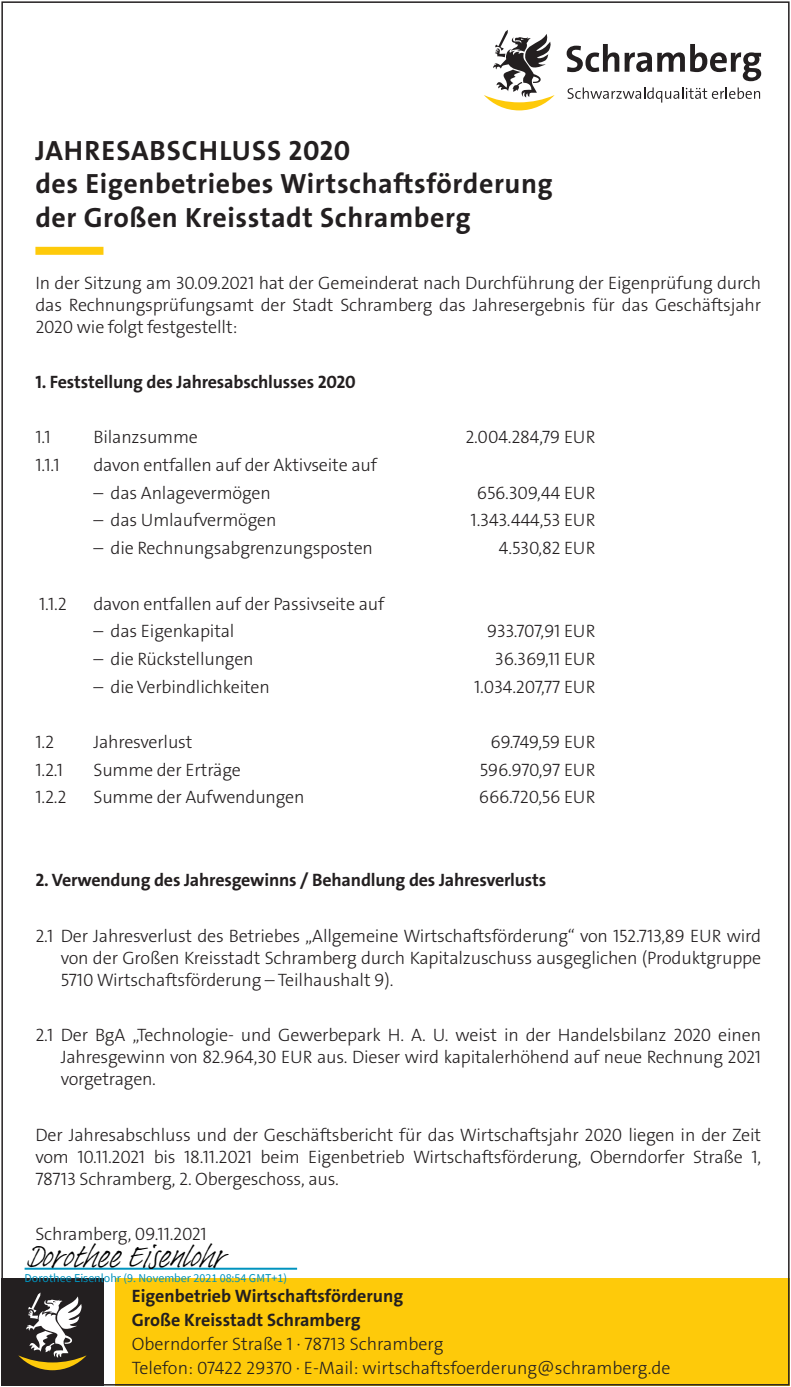
<style>
.page{position:relative;width:791px;height:1387px;background:#fff}
.page>*{position:absolute;margin:0;border:0;box-sizing:border-box;transform-origin:0 0}
.t1{font:italic 32px "Adobe Hand A";color:#000}
.t2{font:28px/33.6px "The Sans LP7 Bld";letter-spacing:.02em;color:#231f20}
.t3{font:18px/22px "The Sans LP3 Lig";letter-spacing:-.01em;color:#231f20;text-align:justify}
.t4{font:18px/24px "The Sans LP7 Bld";letter-spacing:-.01em;color:#231f20}
.t5{font:12px "Source Sans Pro";color:#0093be}
</style>
<div class="page">
<div style="left:1px;top:1277px;width:102px;height:108px;background:#231f20"></div>
<svg style="left:18px;top:1292px;width:69px;height:77px"></svg>
<div style="left:115px;top:1277px;width:674px;height:108px;background:#feca0a"></div>
<svg style="left:484px;top:30px;width:71px;height:80px"></svg>
<svg style="left:567px;top:87px;width:193px;height:16px"></svg>
<svg style="left:567px;top:44px;width:52px;height:28px"></svg>
<svg style="left:625px;top:44px;width:136px;height:37px"></svg>
<div style="left:35px;top:247px;width:68px;height:8px;background:#feca0a"></div>
<hr style="left:25px;top:1267px;width:272px;height:2px;background:#0093be">
<h2 class="t2" style="left:35px;top:134px;width:519px">JAHRESABSCHLUSS 2020<br>des Eigenbetriebes Wirtschaftsförderung der Großen Kreisstadt Schramberg</h2>
<p class="t3" style="left:35px;top:272px;width:727px">In der Sitzung am 30.09.2021 hat der Gemeinderat nach Durchführung der Eigenprüfung durch das Rechnungsprüfungsamt der Stadt Schramberg das Jahresergebnis für das Geschäftsjahr 2020 wie folgt festgestellt:</p>
<p class="t4" style="left:35px;top:370px;width:322px">1. Feststellung des Jahresabschlusses 2020</p>
<p class="t3" style="left:35px;top:426px;width:17px">1.1</p>
<p class="t3" style="left:93px;top:426px;width:106px">Bilanzsumme</p>
<p class="t3" style="left:465px;top:426px;width:132px">2.004.284,79 EUR</p>
<p class="t3" style="left:35px;top:454px;width:26px">1.1.1</p>
<p class="t3" style="left:93px;top:454px;width:285px">davon entfallen auf der Aktivseite auf</p>
<p class="t3" style="left:93px;top:482px;width:179px">– das Anlagevermögen</p>
<p class="t3" style="left:477px;top:482px;width:120px">656.309,44 EUR</p>
<p class="t3" style="left:93px;top:509px;width:184px">– das Umlaufvermögen</p>
<p class="t3" style="left:471px;top:509px;width:126px">1.343.444,53 EUR</p>
<p class="t3" style="left:93px;top:537px;width:281px">– die Rechnungsabgrenzungsposten</p>
<p class="t3" style="left:499px;top:537px;width:98px">4.530,82 EUR</p>
<p class="t3" style="left:39px;top:592px;width:29px">1.1.2</p>
<p class="t3" style="left:93px;top:592px;width:292px">davon entfallen auf der Passivseite auf</p>
<p class="t3" style="left:93px;top:620px;width:143px">– das Eigenkapital</p>
<p class="t3" style="left:487px;top:620px;width:110px">933.707,91 EUR</p>
<p class="t3" style="left:93px;top:648px;width:162px">– die Rückstellungen</p>
<p class="t3" style="left:495px;top:648px;width:102px">36.369,11 EUR</p>
<p class="t3" style="left:93px;top:675px;width:178px">– die Verbindlichkeiten</p>
<p class="t3" style="left:474px;top:675px;width:123px">1.034.207,77 EUR</p>
<p class="t3" style="left:35px;top:731px;width:20px">1.2</p>
<p class="t3" style="left:93px;top:731px;width:101px">Jahresverlust</p>
<p class="t3" style="left:491px;top:731px;width:106px">69.749,59 EUR</p>
<p class="t3" style="left:35px;top:758px;width:29px">1.2.1</p>
<p class="t3" style="left:93px;top:758px;width:149px">Summe der Erträge</p>
<p class="t3" style="left:480px;top:758px;width:117px">596.970,97 EUR</p>
<p class="t3" style="left:35px;top:786px;width:33px">1.2.2</p>
<p class="t3" style="left:93px;top:786px;width:213px">Summe der Aufwendungen</p>
<p class="t3" style="left:479px;top:786px;width:118px">666.720,56 EUR</p>
<p class="t4" style="left:35px;top:868px;width:512px">2. Verwendung des Jahresgewinns / Behandlung des Jahresverlusts</p>
<p class="t3" style="left:61px;top:924px;width:702px;text-indent:-25px">2.1 Der Jahresverlust des Betriebes „Allgemeine Wirtschaftsförderung“ von 152.713,89 EUR wird von der Großen Kreisstadt Schramberg durch Kapitalzuschuss ausgeglichen (Produktgruppe 5710 Wirtschaftsförderung – Teilhaushalt 9).</p>
<p class="t3" style="left:61px;top:1024px;width:702px;text-indent:-25px">2.1 Der BgA „Technologie- und Gewerbepark H. A. U. weist in der Handelsbilanz 2020 einen Jahresgewinn von 82.964,30 EUR aus. Dieser wird kapitalerhöhend auf neue Rechnung 2021 vorgetragen.</p>
<p class="t3" style="left:35px;top:1123px;width:727px">Der Jahresabschluss und der Geschäftsbericht für das Wirtschaftsjahr 2020 liegen in der Zeit vom 10.11.2021 bis 18.11.2021 beim Eigenbetrieb Wirtschaftsförderung, Oberndorfer Straße 1, 78713 Schramberg, 2. Obergeschoss, aus.</p>
<p class="t3" style="left:35px;top:1222px;width:173px">Schramberg, 09.11.2021</p>
<p class="t5" style="left:25px;top:1272px;width:264px">Dorothee Eisenlohr (9. November 2021 08:54 GMT+1)</p>
<h1 class="t1" style="left:25px;top:1242px;width:201px">DorotheeEisenlohr</h1>
<p class="t4" style="left:132px;top:1283px;width:273px">Eigenbetrieb Wirtschaftsförderung<br>Große Kreisstadt Schramberg</p>
<p class="t3" style="left:132px;top:1331px;width:540px;line-height:24px">Oberndorfer Straße 1 · 78713 Schramberg<br>Telefon: 07422 29370 · E-Mail: wirtschaftsfoerderung@schramberg.de</p>
</div>
